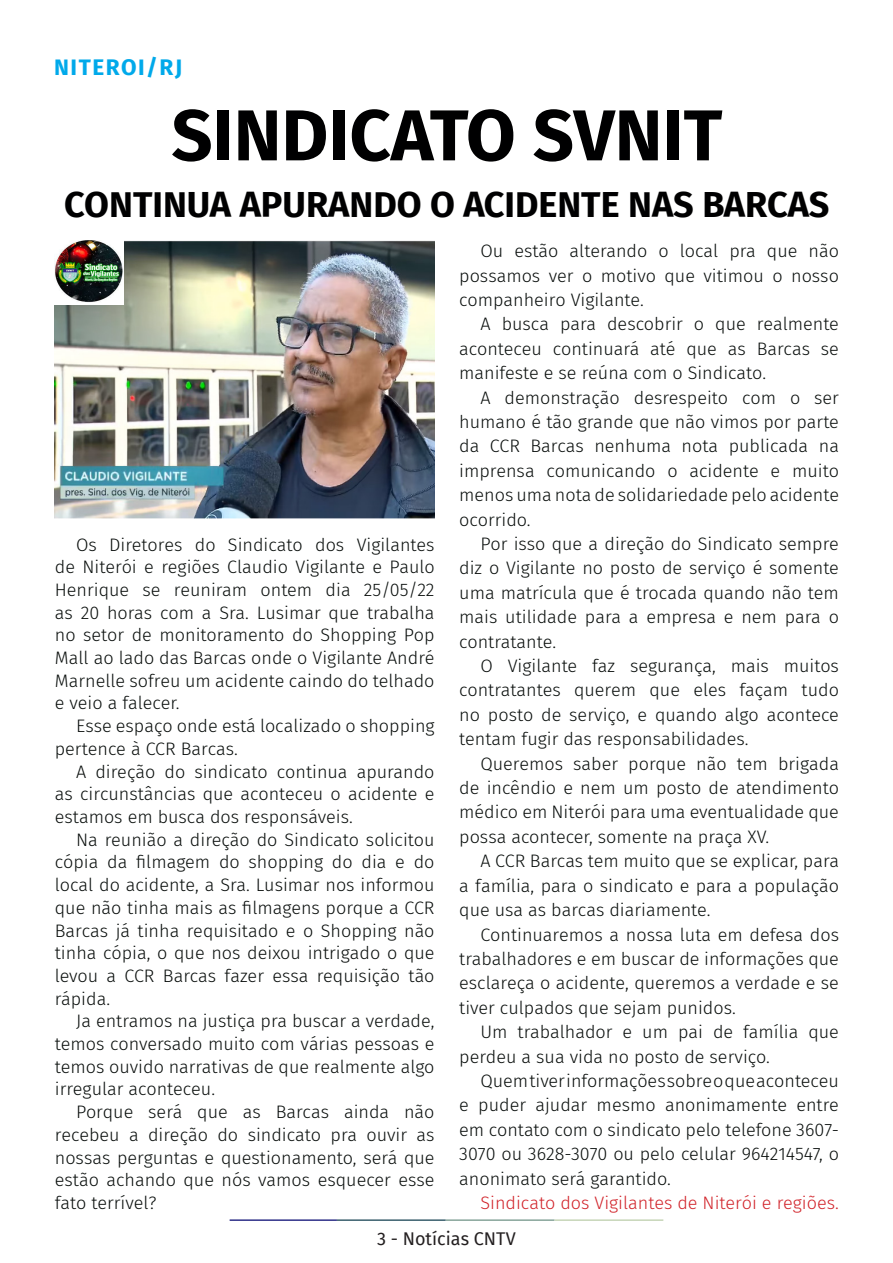
<style>
.page{position:relative;width:893px;height:1263px;background:#fff}
.page>*{position:absolute;margin:0;border:0;box-sizing:border-box;transform-origin:0 0}
.t1{font:700 72px "Fira Sans";color:#000001}
.t2{font:700 36px "Fira Sans";color:#000001}
.t3{font:700 22.5px "Fira Sans";letter-spacing:.07em;color:#00a9ea}
.t4{font:300 18px/24.5px "Fira Sans";color:#080d0b;text-align:justify}
.t5{font:300 18px "Fira Sans";color:#d1232a}
.t6{font:18px "Fira Sans";color:#231f20}
</style>
<div class="page">
<hr style="left:230px;top:1219px;width:107px;height:2px;background:#2f3088">
<hr style="left:337px;top:1219px;width:109px;height:2px;background:#3a5f6d">
<hr style="left:446px;top:1219px;width:109px;height:2px;background:#87a59a">
<hr style="left:555px;top:1219px;width:108px;height:2px;background:#c6d5b7">
<img style="left:54px;top:240px;width:381px;height:279px">
<img style="left:55px;top:240px;width:68px;height:64px">
<p class="t3" style="left:54px;top:48px;width:130px">NITEROI/RJ</p>
<p class="t1" style="left:171px;top:75px;width:552px">SINDICATO SVNIT</p>
<p class="t2" style="left:64px;top:174px;width:767px">CONTINUA APURANDO O ACIDENTE NAS BARCAS</p>
<p class="t4" style="left:55px;top:533px;width:381px;line-height:22.6px;text-indent:21px">Os Diretores do Sindicato dos Vigilantes de Niterói e regiões Claudio Vigilante e Paulo Henrique se reuniram ontem dia 25/05/22 as 20 horas com a Sra. Lusimar que trabalha no setor de monitoramento do Shopping Pop Mall ao lado das Barcas onde o Vigilante André Marnelle sofreu um acidente caindo do telhado e veio a falecer.</p>
<p class="t4" style="left:55px;top:714px;width:381px;line-height:22.6px;text-indent:21px">Esse espaço onde está localizado o shopping pertence à CCR Barcas.</p>
<p class="t4" style="left:55px;top:760px;width:381px;line-height:22.6px;text-indent:21px">A direção do sindicato continua apurando as circunstâncias que aconteceu o acidente e estamos em busca dos responsáveis.</p>
<p class="t4" style="left:55px;top:828px;width:381px;line-height:22.6px;text-indent:21px">Na reunião a direção do Sindicato solicitou cópia da filmagem do shopping do dia e do local do acidente, a Sra. Lusimar nos informou que não tinha mais as filmagens porque a CCR Barcas já tinha requisitado e o Shopping não tinha cópia, o que nos deixou intrigado o que levou a CCR Barcas fazer essa requisição tão rápida.</p>
<p class="t4" style="left:55px;top:1010px;width:381px;line-height:22.6px;text-indent:21px">Ja entramos na justiça pra buscar a verdade, temos conversado muito com várias pessoas e temos ouvido narrativas de que realmente algo irregular aconteceu.</p>
<p class="t4" style="left:55px;top:1100px;width:381px;line-height:22.6px;text-indent:21px">Porque será que as Barcas ainda não recebeu a direção do sindicato pra ouvir as nossas perguntas e questionamento, será que estão achando que nós vamos esquecer esse fato terrível?</p>
<p class="t4" style="left:459px;top:238px;width:381px;text-indent:21px">Ou estão alterando o local pra que não possamos ver o motivo que vitimou o nosso companheiro Vigilante.</p>
<p class="t4" style="left:459px;top:312px;width:381px;text-indent:21px">A busca para descobrir o que realmente aconteceu continuará até que as Barcas se manifeste e se reúna com o Sindicato.</p>
<p class="t4" style="left:459px;top:385px;width:381px;text-indent:21px">A demonstração desrespeito com o ser humano é tão grande que não vimos por parte da CCR Barcas nenhuma nota publicada na imprensa comunicando o acidente e muito menos uma nota de solidariedade pelo acidente ocorrido.</p>
<p class="t4" style="left:459px;top:531px;width:381px;text-indent:21px">Por isso que a direção do Sindicato sempre diz o Vigilante no posto de serviço é somente uma matrícula que é trocada quando não tem mais utilidade para a empresa e nem para o contratante.</p>
<p class="t4" style="left:459px;top:653px;width:381px;text-indent:21px">O Vigilante faz segurança, mais muitos contratantes querem que eles façam tudo no posto de serviço, e quando algo acontece tentam fugir das responsabilidades.</p>
<p class="t4" style="left:459px;top:751px;width:381px;text-indent:21px">Queremos saber porque não tem brigada de incêndio e nem um posto de atendimento médico em Niterói para uma eventualidade que possa acontecer, somente na praça XV.</p>
<p class="t4" style="left:459px;top:849px;width:381px;text-indent:21px">A CCR Barcas tem muito que se explicar, para a família, para o sindicato e para a população que usa as barcas diariamente.</p>
<p class="t4" style="left:459px;top:922px;width:381px;text-indent:21px">Continuaremos a nossa luta em defesa dos trabalhadores e em buscar de informações que esclareça o acidente, queremos a verdade e se tiver culpados que sejam punidos.</p>
<p class="t4" style="left:459px;top:1019px;width:381px;text-indent:21px">Um trabalhador e um pai de família que perdeu a sua vida no posto de serviço.</p>
<p class="t4" style="left:459px;top:1068px;width:381px;text-indent:21px">Quem tiver informações sobre o que aconteceu e puder ajudar mesmo anonimamente entre em contato com o sindicato pelo telefone 3607- 3070 ou 3628-3070 ou pelo celular 964214547, o anonimato será garantido.</p>
<p class="t5" style="left:480px;top:1190px;width:360px">Sindicato dos Vigilantes de Niterói e regiões.</p>
<p class="t6" style="left:377px;top:1225px;width:140px">3 - Notícias CNTV</p>
</div>
